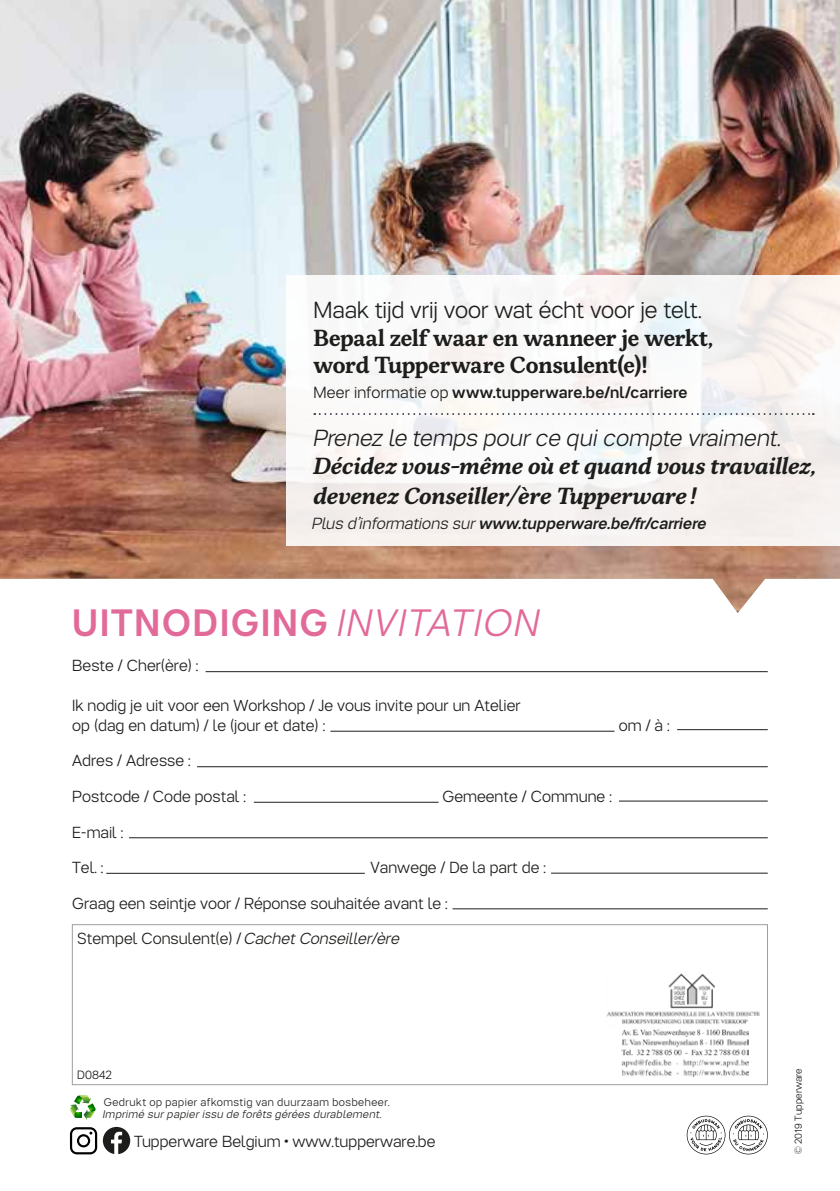
<style>
.page{position:relative;width:840px;height:1191px;background:#fff}
.page>*{position:absolute;margin:0;border:0;box-sizing:border-box;transform-origin:0 0}
.t1{font:500 38px "Tupper PRO";letter-spacing:.05em;color:#e26a99}
.t2{font:italic 700 23.2px/30px "Tupper Serif";color:#1d1d1b}
.t3{font:700 23.2px/27.8px "Tupper Serif";letter-spacing:-.005em;color:#1d1d1b}
.t4{font:italic 300 23.2px "Tupper PRO";color:#1d1d1b}
.t5{font:300 23.2px "Tupper PRO";letter-spacing:-.005em;color:#1d1d1b}
.t6{font:300 16px/20px "Tupper PRO";color:#1d1d1b}
.t7{font:500 16px "Tupper PR Oitalic";color:#1d1d1b}
.t8{font:500 16px "Tupper PRO";letter-spacing:.01em;color:#1d1d1b}
.t9{font:300 12px "Tupper PRO";color:#1d1d1b}
.t10{font:300 11px "Tupper PR Oitalic";letter-spacing:.04em;color:#1d1d1b}
.t11{font:300 11px "Tupper PRO";letter-spacing:.045em;color:#1d1d1b}
.t12{font:300 10px "Tupper PRO";color:#1d1d1b}
.s1{font-weight:300}
.s2{font-family:"Tupper PR Oitalic";font-weight:300}
.s3{font-family:"Tupper PR Oitalic"}
</style>
<div class="page">
<img style="left:0;top:0;width:839px;height:613px">
<div style="left:286px;top:276px;width:553px;height:270px;background:#f8f5f5"></div>
<svg style="left:70px;top:1095px;width:26px;height:24px"></svg>
<svg style="left:686px;top:1115px;width:81px;height:39px"></svg>
<svg style="left:103px;top:1126px;width:27px;height:28px"></svg>
<div style="left:72px;top:924px;width:695px;height:161px;border:1px solid #9d9d9c"></div>
<svg style="left:70px;top:1127px;width:27px;height:27px"></svg>
<hr style="left:205px;top:671px;width:562px;height:1px;background:#1d1d1b">
<hr style="left:330px;top:731px;width:284px;height:1px;background:#1d1d1b">
<hr style="left:197px;top:766px;width:570px;height:1px;background:#1d1d1b">
<hr style="left:254px;top:802px;width:184px;height:1px;background:#1d1d1b">
<hr style="left:129px;top:837px;width:638px;height:1px;background:#1d1d1b">
<hr style="left:106px;top:873px;width:258px;height:1px;background:#1d1d1b">
<hr style="left:452px;top:908px;width:315px;height:1px;background:#1d1d1b">
<hr style="left:676px;top:729px;width:91px;height:1px;background:#1d1d1b">
<hr style="left:618px;top:800px;width:149px;height:1px;background:#1d1d1b">
<hr style="left:550px;top:872px;width:217px;height:1px;background:#1d1d1b">
<img style="left:607px;top:973px;width:153px;height:51px">
<img style="left:621px;top:1029px;width:127px;height:48px">
<div style="left:747px;top:1016px;width:15px;height:12px;background:#fff"></div>
<svg style="left:314px;top:413px;width:499px;height:2px"></svg>
<h2 class="t5" style="left:313px;top:291px;width:389px">Maak tijd vrij voor wat écht voor je telt.</h2>
<h2 class="t3" style="left:313px;top:324px;width:401px">Bepaal zelf waar en wanneer je werkt, word Tupperware Consulent(e)!</h2>
<p class="t8" style="left:313px;top:380px;width:375px"><span class="s1">Meer informatie op</span> www.tupperware.be/nl/carriere</p>
<h2 class="t4" style="left:313px;top:425px;width:470px">Prenez le temps pour ce qui compte vraiment.</h2>
<h2 class="t2" style="left:313px;top:451px;width:504px">Décidez vous-même où et quand vous travaillez, devenez Conseiller/ère Tupperware!</h2>
<p class="t7" style="left:313px;top:511px;width:396px"><span class="s1">Plus d’informations sur</span> www.tupperware.be/fr/carriere</p>
<h1 class="t1" style="left:72px;top:592px;width:471px">UITNODIGING <span class="s2">INVITATION</span></h1>
<p class="t6" style="left:72px;top:654px;width:127px">Beste / Cher(ère) :</p>
<p class="t6" style="left:72px;top:694px;width:449px">Ik nodig je uit voor een Workshop / Je vous invite pour un Atelier op (dag en datum) / le (jour et date) :</p>
<p class="t6" style="left:618px;top:714px;width:52px">om / à :</p>
<p class="t6" style="left:72px;top:749px;width:120px">Adres / Adresse :</p>
<p class="t6" style="left:72px;top:785px;width:175px">Postcode / Code postal :</p>
<p class="t6" style="left:442px;top:785px;width:170px">Gemeente / Commune :</p>
<p class="t6" style="left:72px;top:820px;width:53px">E-mail :</p>
<p class="t6" style="left:72px;top:856px;width:32px">Tel. :</p>
<p class="t6" style="left:370px;top:856px;width:177px">Vanwege / De la part de :</p>
<p class="t6" style="left:72px;top:891px;width:376px">Graag een seintje voor / Réponse souhaitée avant le :</p>
<p class="t6" style="left:77px;top:926px;width:325px">Stempel Consulent(e) / <span class="s3">Cachet Conseiller/ère</span></p>
<p class="t9" style="left:77px;top:1065px;width:36px">D0842</p>
<p class="t12" style="left:789px;top:1154px;width:88px;rotate:-90deg">© 2019 Tupperware</p>
<p class="t11" style="left:104px;top:1092px;width:287px">Gedrukt op papier afkomstig van duurzaam bosbeheer.</p>
<p class="t10" style="left:104px;top:1104px;width:280px">Imprimé sur papier issu de forêts gérées durablement.</p>
<p class="t6" style="left:134px;top:1130px;width:302px">Tupperware Belgium • www.tupperware.be</p>
</div>
